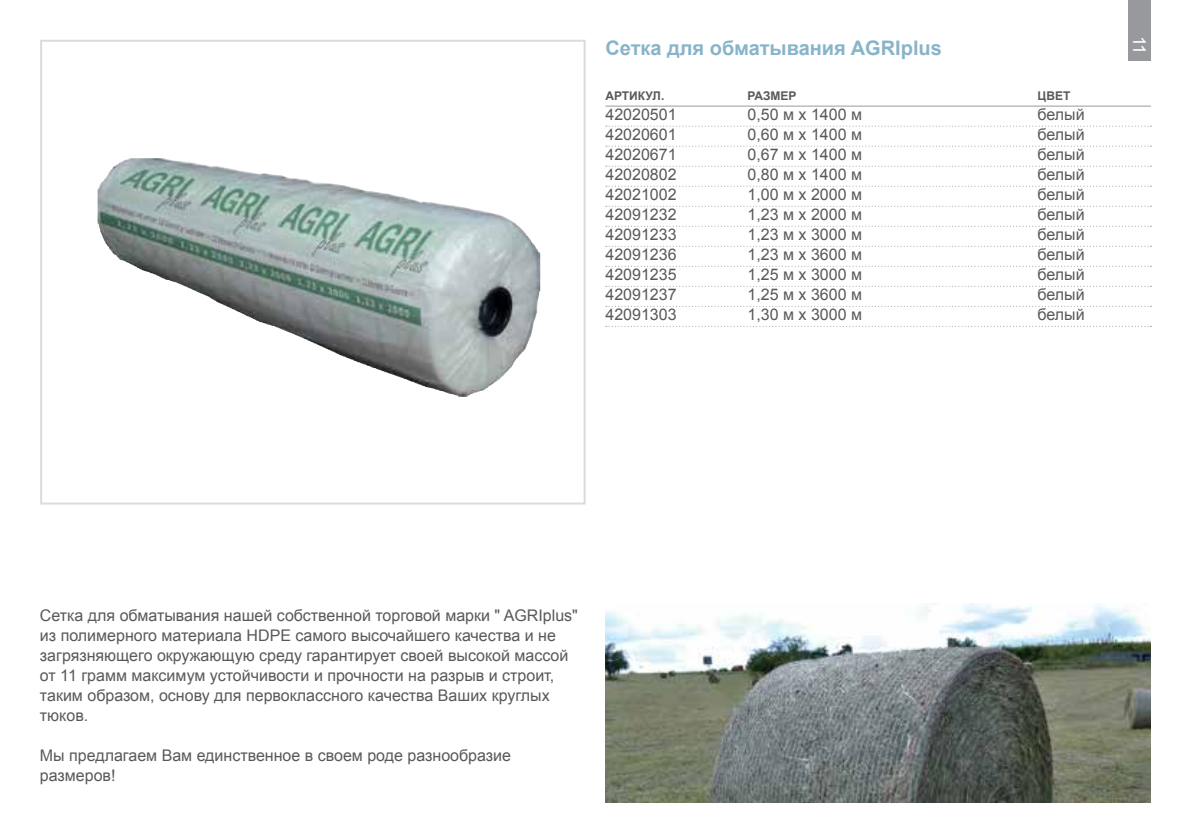
<style>
.page{position:relative;width:1191px;height:840px;background:#fff}
.page>*{position:absolute;margin:0;border:0;box-sizing:border-box;transform-origin:0 0}
.t1{font:700 20px "Arial";color:#88b4c9}
.t2{font:18px "Arial";color:#fff}
.t3{font:16px/20px "Arial";color:#58595b}
.t4{font:700 12px "Arial";color:#58595b}
</style>
<div class="page">
<img style="left:605px;top:603px;width:546px;height:198px">
<svg style="left:97px;top:175px;width:444px;height:222px"></svg>
<img style="left:98px;top:158px;width:177px;height:168px">
<div style="left:40px;top:40px;width:545px;height:464px;border:2px solid #dadbdc"></div>
<hr style="left:605px;top:106px;width:546px;height:1px;background:#999b9c">
<svg style="left:606px;top:126px;width:545px;height:1px"></svg>
<svg style="left:606px;top:146px;width:545px;height:1px"></svg>
<svg style="left:606px;top:166px;width:545px;height:1px"></svg>
<svg style="left:606px;top:186px;width:545px;height:1px"></svg>
<svg style="left:606px;top:206px;width:545px;height:1px"></svg>
<svg style="left:606px;top:226px;width:545px;height:1px"></svg>
<svg style="left:606px;top:246px;width:545px;height:1px"></svg>
<svg style="left:606px;top:266px;width:545px;height:1px"></svg>
<svg style="left:606px;top:286px;width:545px;height:1px"></svg>
<svg style="left:606px;top:306px;width:545px;height:1px"></svg>
<svg style="left:606px;top:326px;width:545px;height:1px"></svg>
<div style="left:1128px;top:0;width:23px;height:60px;background:#97999c"></div>
<p class="t1" style="left:605px;top:34px;width:338px">Сетка для обматывания AGRIplus</p>
<p class="t4" style="left:605px;top:88px;width:60px">АРТИКУЛ.</p>
<p class="t4" style="left:747px;top:88px;width:51px">РАЗМЕР</p>
<p class="t4" style="left:1037px;top:88px;width:34px">ЦВЕТ</p>
<p class="t3" style="left:605px;top:105px;width:73px">42020501</p>
<p class="t3" style="left:747px;top:105px;width:116px">0,50 м x 1400 м</p>
<p class="t3" style="left:1037px;top:105px;width:49px">белый</p>
<p class="t3" style="left:605px;top:125px;width:73px">42020601</p>
<p class="t3" style="left:747px;top:125px;width:116px">0,60 м x 1400 м</p>
<p class="t3" style="left:1037px;top:125px;width:49px">белый</p>
<p class="t3" style="left:605px;top:145px;width:73px">42020671</p>
<p class="t3" style="left:747px;top:145px;width:116px">0,67 м x 1400 м</p>
<p class="t3" style="left:1037px;top:145px;width:49px">белый</p>
<p class="t3" style="left:605px;top:165px;width:73px">42020802</p>
<p class="t3" style="left:747px;top:165px;width:116px">0,80 м x 1400 м</p>
<p class="t3" style="left:1037px;top:165px;width:49px">белый</p>
<p class="t3" style="left:605px;top:185px;width:73px">42021002</p>
<p class="t3" style="left:747px;top:185px;width:116px">1,00 м x 2000 м</p>
<p class="t3" style="left:1037px;top:185px;width:49px">белый</p>
<p class="t3" style="left:605px;top:205px;width:73px">42091232</p>
<p class="t3" style="left:747px;top:205px;width:116px">1,23 м x 2000 м</p>
<p class="t3" style="left:1037px;top:205px;width:49px">белый</p>
<p class="t3" style="left:605px;top:225px;width:73px">42091233</p>
<p class="t3" style="left:747px;top:225px;width:116px">1,23 м x 3000 м</p>
<p class="t3" style="left:1037px;top:225px;width:49px">белый</p>
<p class="t3" style="left:605px;top:245px;width:73px">42091236</p>
<p class="t3" style="left:747px;top:245px;width:116px">1,23 м x 3600 м</p>
<p class="t3" style="left:1037px;top:245px;width:49px">белый</p>
<p class="t3" style="left:605px;top:265px;width:73px">42091235</p>
<p class="t3" style="left:747px;top:265px;width:116px">1,25 м x 3000 м</p>
<p class="t3" style="left:1037px;top:265px;width:49px">белый</p>
<p class="t3" style="left:605px;top:285px;width:73px">42091237</p>
<p class="t3" style="left:747px;top:285px;width:116px">1,25 м x 3600 м</p>
<p class="t3" style="left:1037px;top:285px;width:49px">белый</p>
<p class="t3" style="left:605px;top:305px;width:73px">42091303</p>
<p class="t3" style="left:747px;top:305px;width:116px">1,30 м x 3000 м</p>
<p class="t3" style="left:1037px;top:305px;width:49px">белый</p>
<p class="t2" style="left:1151px;top:36px;width:20px;rotate:90deg">11</p>
<p class="t3" style="left:40px;top:605px;width:539px">Сетка для обматывания нашей собственной торговой марки " AGRIplus" из полимерного материала HDPE cамого высочайшего качества и не загрязняющего окружающую среду гарантирует своей высокой массой от 11 грамм максимум устойчивости и прочности на разрыв и строит, таким образом, основу для первоклассного качества Ваших круглых тюков.</p>
<p class="t3" style="left:40px;top:745px;width:472px">Мы предлагаем Вам единственное в своем роде разнообразие размеров!</p>
</div>
